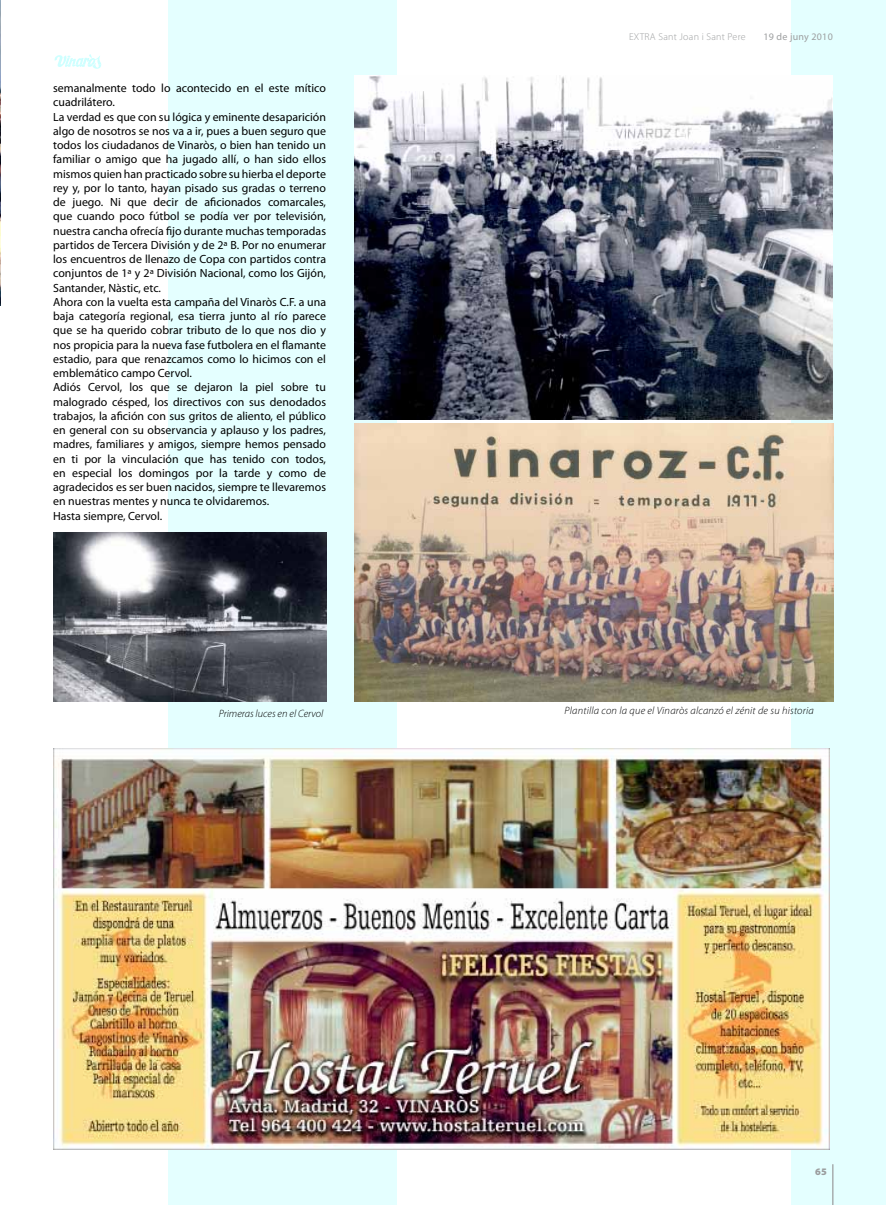
<style>
.page{position:relative;width:886px;height:1205px;background:#e4ffff}
.page>*{position:absolute;margin:0;border:0;box-sizing:border-box;transform-origin:0 0}
.t1{font:11.88px/14.2px "Myriad Pro";color:#000}
.t2{font:italic 300 10.62px "Myriad Pro";letter-spacing:.02em;color:#000}
.t3{font:italic 300 10.62px "Myriad Pro";color:#000}
.t4{font:300 10px "Myriad Pro";letter-spacing:.025em;color:#9c9e9f}
.t5{font:10px "Myriad Pro";letter-spacing:.025em;color:#9c9e9f}
.t6{font:900 10px "Myriad Pro";color:#9c9e9f}
</style>
<div class="page">
<div style="left:397px;top:0;width:394px;height:1205px;background:#fff"></div>
<div style="left:0;top:0;width:168px;height:1205px;background:#fff"></div>
<img style="left:0;top:0;width:1px;height:305px">
<img style="left:355px;top:76px;width:477px;height:343px">
<img style="left:355px;top:424px;width:478px;height:278px">
<img style="left:53px;top:749px;width:776px;height:400px">
<img style="left:53px;top:533px;width:273px;height:169px">
<svg style="left:54px;top:54px;width:47px;height:15px"></svg>
<hr style="left:832px;top:1164px;width:1px;height:41px;background:#9c9e9f">
<p class="t1" style="left:53px;top:81px;width:274px">semanalmente todo lo acontecido en el este mítico cuadrilátero.<br>La verdad es que con su lógica y eminente desaparición algo de nosotros se nos va a ir, pues a buen seguro que todos los ciudadanos de Vinaròs, o bien han tenido un familiar o amigo que ha jugado allí, o han sido ellos mismos quien han practicado sobre su hierba el deporte rey y, por lo tanto, hayan pisado sus gradas o terreno de juego. Ni que decir de aficionados comarcales, que cuando poco fútbol se podía ver por televisión, nuestra cancha ofrecía fijo durante muchas temporadas partidos de Tercera División y de 2ª B. Por no enumerar los encuentros de llenazo de Copa con partidos contra conjuntos de 1ª y 2ª División Nacional, como los Gijón, Santander, Nàstic, etc.<br>Ahora con la vuelta esta campaña del Vinaròs C.F. a una baja categoría regional, esa tierra junto al río parece que se ha querido cobrar tributo de lo que nos dio y nos propicia para la nueva fase futbolera en el flamante estadio, para que renazcamos como lo hicimos con el emblemático campo Cervol.<br>Adiós Cervol, los que se dejaron la piel sobre tu malogrado césped, los directivos con sus denodados trabajos, la afición con sus gritos de aliento, el público en general con su observancia y aplauso y los padres, madres, familiares y amigos, siempre hemos pensado en ti por la vinculación que has tenido con todos, en especial los domingos por la tarde y como de agradecidos es ser buen nacidos, siempre te llevaremos en nuestras mentes y nunca te olvidaremos.<br>Hasta siempre, Cervol.</p>
<p class="t3" style="left:219px;top:707px;width:106px">Primeras luces en el Cervol</p>
<p class="t4" style="left:629px;top:31px;width:118px">EXTRA Sant Joan i Sant Pere</p>
<p class="t5" style="left:763px;top:31px;width:71px">19 de juny 2010</p>
<p class="t2" style="left:564px;top:704px;width:251px">Plantilla con la que el Vinaròs alcanzó el zénit de su historia</p>
<p class="t6" style="left:815px;top:1165px;width:13px">65</p>
</div>
